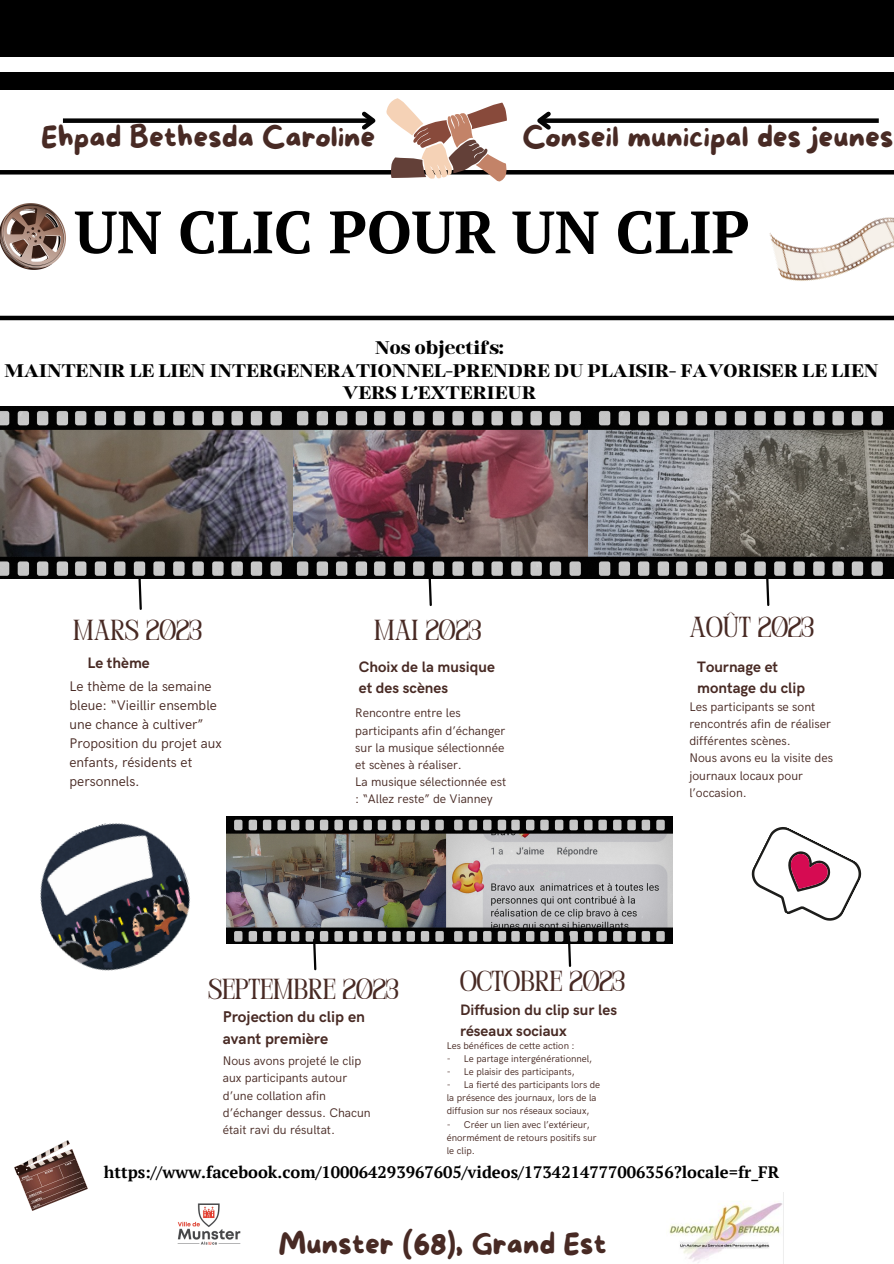
<style>
.page{position:relative;width:894px;height:1264px;background:#fff}
.page>*{position:absolute;margin:0;border:0;box-sizing:border-box;transform-origin:0 0}
.t1{font:700 59.55px "PT Serif";color:#000}
.t2{font:28.95px "More Sugar";color:#482a24}
.t3{font:28.95px "Perandoryv 2";color:#482a24}
.t4{font:700 22.5px/22.5px "Binggo Wood Display";color:#000;text-align:center}
.t5{font:700 16.5px "PT Serif";color:#000}
.t6{font:700 15.6px/21.5px "HK Grotesk";color:#482a24}
.t7{font:700 15.15px/20.7px "HK Grotesk";color:#482a24}
.t8{font:13.95px/19.2px "HK Grotesk";color:#482a24}
.t9{font:12.45px/17.2px "HK Grotesk";color:#482a24}
.t10{font:9.9px/13.2px "HK Grotesk";color:#482a24}
</style>
<div class="page">
<div style="left:0;top:0;width:893px;height:57px;background:#000"></div>
<div style="left:0;top:72px;width:893px;height:17px;background:#000"></div>
<hr style="left:0;top:170px;width:893px;height:4px;background:#000">
<hr style="left:0;top:316px;width:893px;height:4px;background:#000">
<svg style="left:386px;top:98px;width:121px;height:83px"></svg>
<div style="left:63px;top:118px;width:310px;height:5px;background:#040404"></div>
<svg style="left:358px;top:111px;width:18px;height:19px"></svg>
<div style="left:539px;top:118px;width:339px;height:5px;background:#040404"></div>
<svg style="left:537px;top:111px;width:17px;height:19px"></svg>
<img style="left:759px;top:174px;width:134px;height:147px">
<img style="left:0;top:204px;width:65px;height:65px">
<img style="left:14px;top:1140px;width:73px;height:70px">
<img style="left:669px;top:1201px;width:114px;height:62px">
<img style="left:177px;top:1203px;width:64px;height:42px">
<img style="left:292px;top:407px;width:296px;height:171px">
<img style="left:0;top:407px;width:292px;height:171px">
<img style="left:588px;top:407px;width:305px;height:171px">
<svg style="left:137px;top:577px;width:6px;height:33px"></svg>
<img style="left:226px;top:816px;width:220px;height:127px">
<img style="left:446px;top:816px;width:226px;height:127px">
<img style="left:40px;top:823px;width:150px;height:148px">
<svg style="left:751px;top:827px;width:111px;height:94px"></svg>
<svg style="left:427px;top:573px;width:6px;height:33px"></svg>
<svg style="left:764px;top:573px;width:6px;height:33px"></svg>
<svg style="left:312px;top:937px;width:5px;height:34px"></svg>
<svg style="left:566px;top:934px;width:6px;height:33px"></svg>
<h2 class="t2" style="left:41px;top:121px;width:335px">Ehpad Bethesda Caroline</h2>
<h2 class="t2" style="left:522px;top:121px;width:372px">Conseil municipal des jeunes</h2>
<p class="t1" style="left:74px;top:191px;width:676px">UN CLIC POUR UN CLIP</p>
<h6 class="t4" style="left:5px;top:337px;width:875px">Nos objectifs:<br>MAINTENIR LE LIEN INTERGENERATIONNEL-PRENDRE DU PLAISIR- FAVORISER LE LIEN<br>VERS L’EXTERIEUR</h6>
<h6 class="t3" style="left:73px;top:618px;width:130px">MARS 2023</h6>
<p class="t3" style="left:374px;top:618px;width:108px">MAI 2023</p>
<p class="t3" style="left:689px;top:615px;width:126px">AOÛT 2023</p>
<p class="t7" style="left:87px;top:653px;width:64px">Le thème</p>
<p class="t7" style="left:359px;top:657px;width:137px">Choix de la musique et des scènes</p>
<p class="t7" style="left:697px;top:657px;width:82px">Tournage et</p>
<p class="t8" style="left:69px;top:676px;width:144px">Le thème de la semaine</p>
<p class="t7" style="left:697px;top:678px;width:109px">montage du clip</p>
<p class="t8" style="left:69px;top:696px;width:153px">bleue: “Vieillir ensemble une chance à cultiver”<br>Proposition du projet aux enfants, résidents et personnels.</p>
<h2 class="t9" style="left:355px;top:705px;width:152px">Rencontre entre les participants afin d’échanger sur la musique sélectionnée et scènes à réaliser.<br>La musique sélectionnée est : “Allez reste” de Vianney</h2>
<h2 class="t9" style="left:689px;top:698px;width:145px">Les participants se sont rencontrés afin de réaliser différentes scènes.<br>Nous avons eu la visite des journaux locaux pour l’occasion.</h2>
<h4 class="t3" style="left:208px;top:977px;width:191px">SEPTEMBRE 2023</h4>
<h4 class="t3" style="left:460px;top:969px;width:166px">OCTOBRE 2023</h4>
<p class="t6" style="left:223px;top:1006px;width:144px">Projection du clip en avant première</p>
<p class="t9" style="left:223px;top:1052px;width:149px">Nous avons projeté le clip aux participants autour d’une collation afin d’échanger dessus. Chacun était ravi du résultat.</p>
<p class="t7" style="left:460px;top:1000px;width:158px">Diffusion du clip sur les réseaux sociaux</p>
<p class="t10" style="left:446px;top:1039px;width:129px">Les bénéfices de cette action :</p>
<p class="t10" style="left:446px;top:1052px;width:6px">-</p>
<h6 class="t10" style="left:463px;top:1052px;width:130px">Le partage intergénérationnel,</h6>
<h6 class="t10" style="left:446px;top:1065px;width:6px">-</h6>
<p class="t10" style="left:463px;top:1065px;width:112px">Le plaisir des participants,</p>
<p class="t10" style="left:446px;top:1078px;width:6px">-</p>
<h4 class="t10" style="left:446px;top:1078px;width:155px;text-indent:17px">La fierté des participants lors de la présence des journaux, lors de la diffusion sur nos réseaux sociaux,<br>-</h4>
<p class="t10" style="left:446px;top:1117px;width:151px;text-indent:17px">Créer un lien avec l’extérieur, énormément de retours positifs sur le clip.</p>
<h4 class="t5" style="left:104px;top:1160px;width:676px">https://www.facebook.com/100064293967605/videos/1734214777006356?locale=fr_FR</h4>
<h5 class="t2" style="left:278px;top:1227px;width:330px">Munster (68), Grand Est</h5>
</div>
